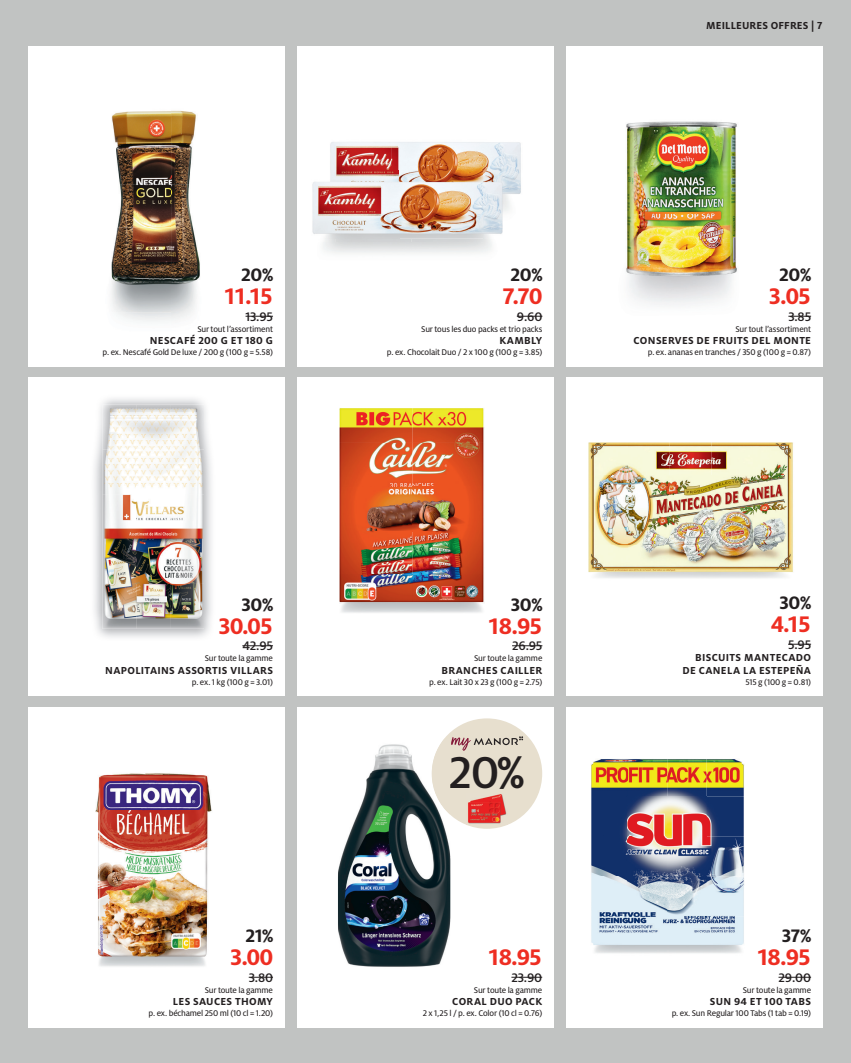
<style>
.page{position:relative;width:851px;height:1063px;background:#fff}
.page>*{position:absolute;margin:0;border:0;box-sizing:border-box;transform-origin:0 0}
.t1{font:500 49.38px "Milofor Manor";color:#231f20}
.t2{font:700 25px "Milofor Manor";letter-spacing:-.05em;color:#ee2e22}
.t3{font:700 20px "Milofor Manor";letter-spacing:-.01em;color:#231f20}
.t4{font:500 13.75px "Milofor Manor";letter-spacing:-.01em;color:#231f20}
.t5{font:700 11.25px/12.5px "Milofor Manor";letter-spacing:.03em;color:#231f20;text-align:right}
.t6{font:700 11.25px "Milofor Manor";letter-spacing:.01em;color:#231f20}
.t7{font:9.12px "Milofor Manor Text";letter-spacing:-.02em;color:#231f20}
</style>
<div class="page">
<div style="left:0;top:0;width:850px;height:1063px;background:#c1c3c2"></div>
<div style="left:297px;top:707px;width:256px;height:321px;background:#fff"></div>
<div style="left:566px;top:707px;width:256px;height:321px;background:#fff"></div>
<div style="left:28px;top:377px;width:257px;height:319px;background:#fff"></div>
<div style="left:297px;top:377px;width:256px;height:319px;background:#fff"></div>
<div style="left:566px;top:377px;width:256px;height:319px;background:#fff"></div>
<div style="left:28px;top:707px;width:257px;height:321px;background:#fff"></div>
<div style="left:566px;top:46px;width:256px;height:320px;background:#fff"></div>
<div style="left:297px;top:46px;width:256px;height:320px;background:#fff"></div>
<div style="left:28px;top:46px;width:257px;height:320px;background:#fff"></div>
<div style="left:431px;top:718px;width:111px;height:111px;background:#e7dfce;border-radius:50%"></div>
<img style="left:468px;top:794px;width:39px;height:30px">
<svg style="left:451px;top:736px;width:72px;height:15px"></svg>
<img style="left:95px;top:773px;width:117px;height:194px">
<img style="left:102px;top:405px;width:102px;height:224px">
<img style="left:626px;top:121px;width:111px;height:184px">
<img style="left:588px;top:442px;width:205px;height:136px">
<img style="left:111px;top:110px;width:89px;height:212px">
<img style="left:330px;top:142px;width:191px;height:25px">
<img style="left:330px;top:167px;width:137px;height:3px">
<img style="left:467px;top:167px;width:54px;height:3px">
<img style="left:312px;top:182px;width:23px;height:60px">
<img style="left:315px;top:170px;width:206px;height:69px">
<img style="left:338px;top:744px;width:112px;height:223px">
<img style="left:431px;top:739px;width:19px;height:76px">
<hr style="left:450px;top:756px;width:1px;height:33px;background:#1a1612">
<img style="left:339px;top:408px;width:145px;height:205px">
<img style="left:591px;top:759px;width:153px;height:194px">
<hr style="left:242px;top:646px;width:31px;height:1px;background:#231f20">
<svg style="left:245px;top:316px;width:28px;height:1px"></svg>
<svg style="left:249px;top:977px;width:24px;height:1px"></svg>
<hr style="left:512px;top:646px;width:30px;height:1px;background:#231f20">
<svg style="left:516px;top:316px;width:26px;height:1px"></svg>
<hr style="left:511px;top:977px;width:31px;height:1px;background:#231f20">
<svg style="left:788px;top:644px;width:23px;height:1px"></svg>
<svg style="left:788px;top:316px;width:23px;height:1px"></svg>
<hr style="left:778px;top:977px;width:33px;height:1px;background:#231f20">
<h3 class="t3" style="left:241px;top:263px;width:34px">20%</h3>
<h2 class="t2" style="left:223px;top:281px;width:51px">11.15</h2>
<h3 class="t4" style="left:245px;top:308px;width:29px">13.95</h3>
<p class="t7" style="left:197px;top:326px;width:77px">Sur tout l’assortiment</p>
<p class="t5" style="left:150px;top:334px;width:125px">NESCAFÉ 200 G ET 180 G</p>
<p class="t7" style="left:103px;top:350px;width:172px">p. ex. Nescafé Gold De luxe / 200 g (100 g = 5.58)</p>
<h3 class="t3" style="left:241px;top:592px;width:33px">30%</h3>
<h2 class="t2" style="left:218px;top:611px;width:57px">30.05</h2>
<h3 class="t4" style="left:242px;top:638px;width:32px">42.95</h3>
<p class="t7" style="left:205px;top:656px;width:70px">Sur toute la gamme</p>
<p class="t5" style="left:105px;top:664px;width:169px">NAPOLITAINS ASSORTIS VILLARS</p>
<p class="t7" style="left:192px;top:679px;width:83px">p. ex. 1 kg (100 g = 3.01)</p>
<h3 class="t3" style="left:245px;top:924px;width:29px">21%</h3>
<h2 class="t2" style="left:229px;top:942px;width:45px">3.00</h2>
<h3 class="t4" style="left:249px;top:969px;width:26px">3.80</h3>
<p class="t7" style="left:205px;top:987px;width:70px">Sur toute la gamme</p>
<p class="t5" style="left:173px;top:995px;width:101px">LES SAUCES THOMY</p>
<p class="t7" style="left:149px;top:1011px;width:126px">p. ex. béchamel 250 ml (10 cl = 1.20)</p>
<p class="t6" style="left:706px;top:18px;width:118px">MEILLEURES OFFRES | 7</p>
<h3 class="t3" style="left:510px;top:263px;width:34px">20%</h3>
<h2 class="t2" style="left:502px;top:281px;width:42px">7.70</h2>
<h3 class="t4" style="left:516px;top:308px;width:27px">9.60</h3>
<p class="t7" style="left:421px;top:326px;width:123px">Sur tous les duo packs et trio packs</p>
<p class="t5" style="left:499px;top:334px;width:44px">KAMBLY</p>
<p class="t7" style="left:387px;top:350px;width:157px">p. ex. Chocolait Duo / 2 x 100 g (100 g = 3.85)</p>
<h3 class="t3" style="left:779px;top:263px;width:34px">20%</h3>
<h2 class="t2" style="left:768px;top:281px;width:44px">3.05</h2>
<h3 class="t4" style="left:788px;top:308px;width:24px">3.85</h3>
<p class="t7" style="left:735px;top:326px;width:77px">Sur tout l’assortiment</p>
<p class="t5" style="left:633px;top:334px;width:179px">CONSERVES DE FRUITS DEL MONTE</p>
<p class="t7" style="left:647px;top:350px;width:165px">p. ex. ananas en tranches / 350 g (100 g = 0.87)</p>
<h3 class="t3" style="left:510px;top:592px;width:33px">30%</h3>
<h2 class="t2" style="left:487px;top:611px;width:56px">18.95</h2>
<h3 class="t4" style="left:512px;top:638px;width:32px">26.95</h3>
<p class="t7" style="left:474px;top:656px;width:70px">Sur toute la gamme</p>
<p class="t5" style="left:441px;top:664px;width:102px">BRANCHES CAILLER</p>
<p class="t7" style="left:429px;top:679px;width:115px">p. ex. Lait 30 x 23 g (100 g = 2.75)</p>
<h1 class="t1" style="left:448px;top:742px;width:78px">20%</h1>
<h2 class="t2" style="left:487px;top:942px;width:56px">18.95</h2>
<h3 class="t4" style="left:511px;top:969px;width:32px">23.90</h3>
<p class="t7" style="left:474px;top:987px;width:70px">Sur toute la gamme</p>
<p class="t5" style="left:452px;top:995px;width:91px">CORAL DUO PACK</p>
<p class="t7" style="left:423px;top:1011px;width:121px">2 x 1,25 l / p. ex. Color (10 cl = 0.76)</p>
<h3 class="t3" style="left:779px;top:590px;width:33px">30%</h3>
<h2 class="t2" style="left:770px;top:609px;width:42px">4.15</h2>
<h3 class="t4" style="left:788px;top:636px;width:24px">5.95</h3>
<p class="t5" style="left:682px;top:651px;width:130px">BISCUITS MANTECADO<br>DE CANELA LA ESTEPEÑA</p>
<p class="t7" style="left:745px;top:679px;width:67px">515 g (100 g = 0.81)</p>
<h3 class="t3" style="left:781px;top:924px;width:31px">37%</h3>
<h2 class="t2" style="left:756px;top:942px;width:56px">18.95</h2>
<h3 class="t4" style="left:778px;top:969px;width:34px">29.00</h3>
<p class="t7" style="left:742px;top:987px;width:70px">Sur toute la gamme</p>
<p class="t5" style="left:709px;top:995px;width:103px">SUN 94 ET 100 TABS</p>
<p class="t7" style="left:671px;top:1011px;width:141px">p. ex. Sun Regular 100 Tabs (1 tab = 0.19)</p>
</div>
